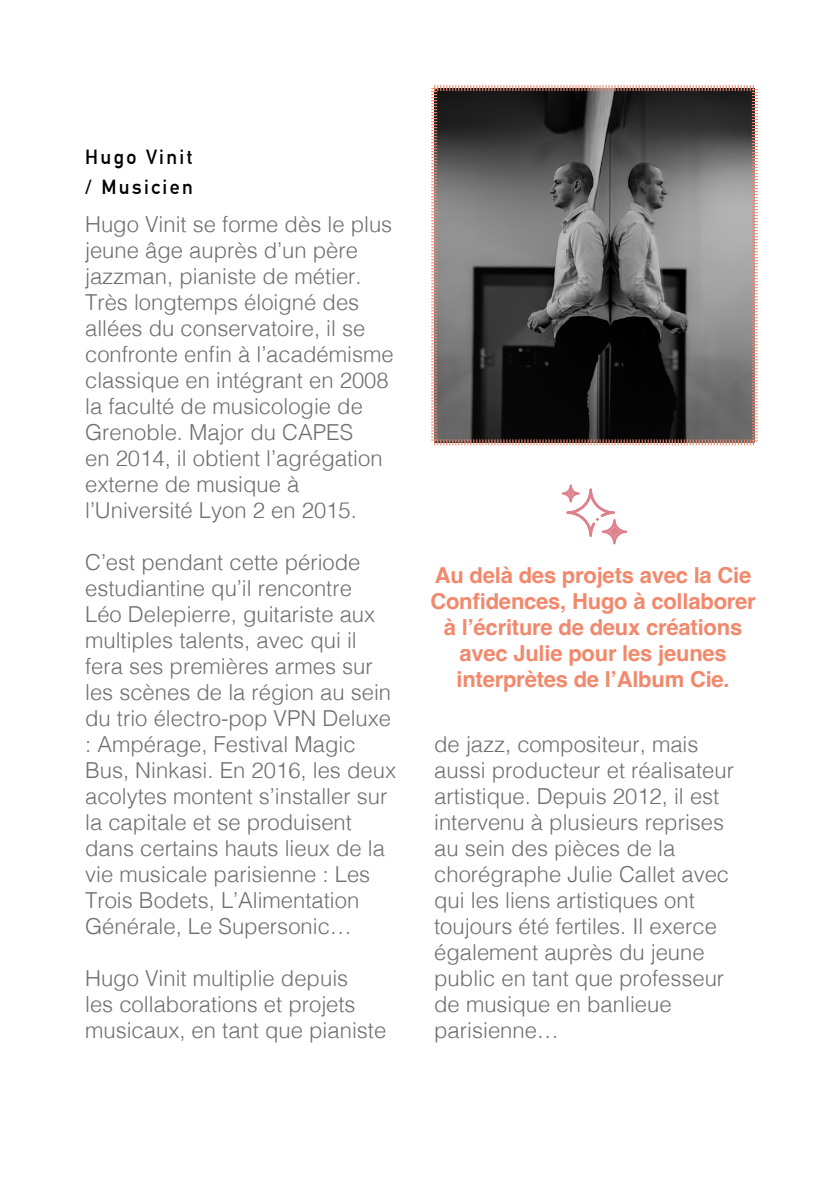
<style>
.page{position:relative;width:840px;height:1191px;background:#fff}
.page>*{position:absolute;margin:0;border:0;box-sizing:border-box;transform-origin:0 0}
.t1{font:300 22px/26px "Helvetica";color:#706f6f}
.t2{font:700 22px/26px "Helvetica";letter-spacing:-.01em;color:#f1896d;text-align:center}
.t3{font:700 20px/30px "DIN Alternate";letter-spacing:.12em;color:#000}
</style>
<div class="page">
<svg style="left:561px;top:484px;width:65px;height:60px"></svg>
<svg style="left:431px;top:85px;width:327px;height:361px;background:#5a5757"></svg>
<p class="t3" style="left:85px;top:141px;width:109px">Hugo Vinit / Musicien</p>
<p class="t1" style="left:85px;top:209px;width:310px">Hugo Vinit se forme dès le plus jeune âge auprès d’un père jazzman, pianiste de métier.<br>Très longtemps éloigné des allées du conservatoire, il se confronte enfin à l’académisme classique en intégrant en 2008 la faculté de musicologie de<br>Grenoble. Major du CAPES<br>en 2014, il obtient l’agrégation externe de musique à l’Université Lyon 2 en 2015.</p>
<p class="t1" style="left:85px;top:547px;width:312px">C’est pendant cette période estudiantine qu’il rencontre<br>Léo Delepierre, guitariste aux multiples talents, avec qui il fera ses premières armes sur les scènes de la région au sein du trio électro-pop VPN Deluxe : Ampérage, Festival Magic<br>Bus, Ninkasi. En 2016, les deux acolytes montent s’installer sur la capitale et se produisent dans certains hauts lieux de la vie musicale parisienne : Les<br>Trois Bodets, L’Alimentation<br>Générale, Le Supersonic…</p>
<p class="t1" style="left:85px;top:963px;width:302px">Hugo Vinit multiplie depuis<br>les collaborations et projets musicaux, en tant que pianiste</p>
<p class="t2" style="left:430px;top:564px;width:327px">Au delà des projets avec la Cie<br>Confidences, Hugo à collaborer à l’écriture de deux créations avec Julie pour les jeunes interprètes de l’Album Cie.</p>
<p class="t1" style="left:434px;top:729px;width:301px">de jazz, compositeur, mais aussi producteur et réalisateur artistique. Depuis 2012, il est intervenu à plusieurs reprises au sein des pièces de la chorégraphe Julie Callet avec qui les liens artistiques ont toujours été fertiles. Il exerce également auprès du jeune public en tant que professeur de musique en banlieue parisienne…</p>
</div>
